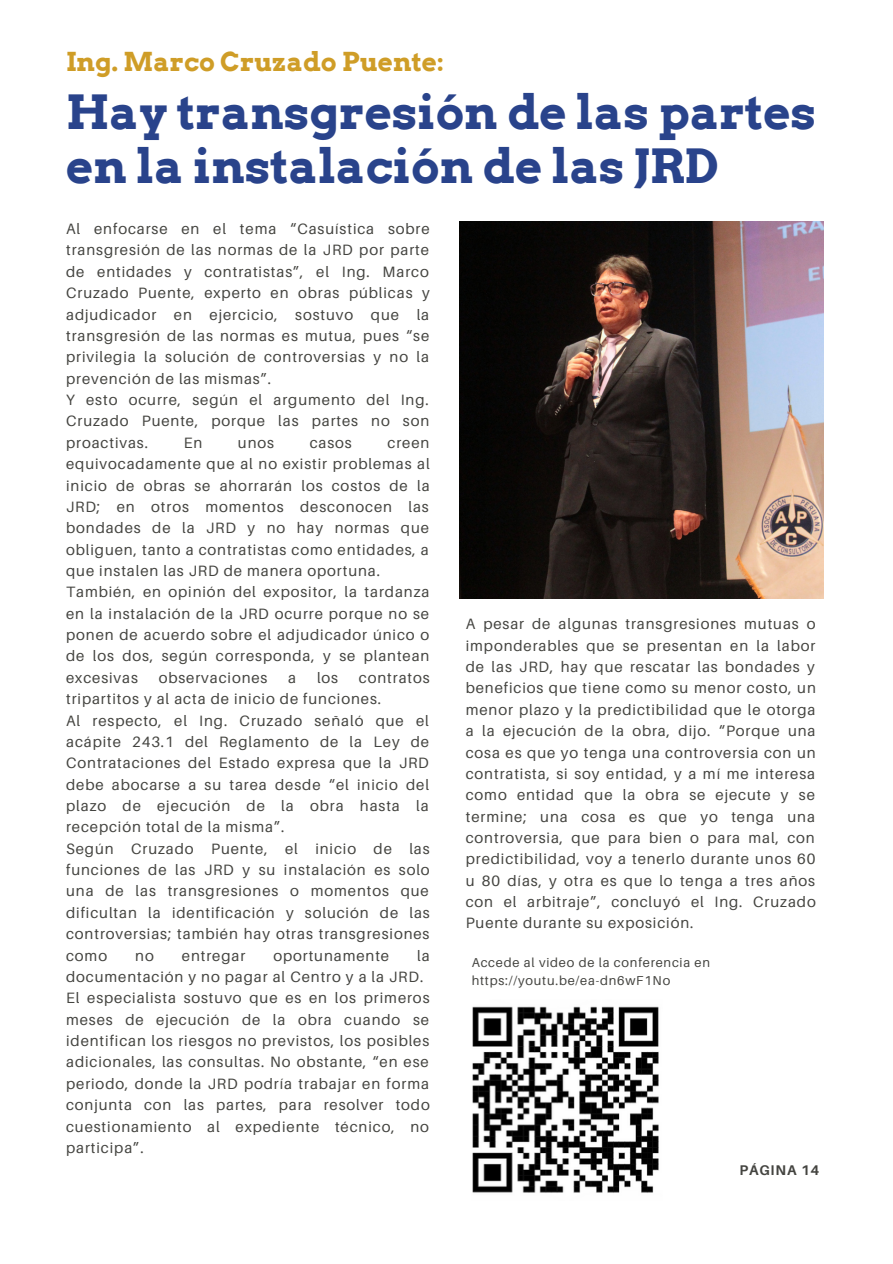
<style>
.page{position:relative;width:893px;height:1264px;background:#fff}
.page>*{position:absolute;margin:0;border:0;box-sizing:border-box;transform-origin:0 0}
.t1{font:700 47.1px/54px "Arvo";color:#29438b}
.t2{font:700 26.1px "Arvo";color:#cf9d27}
.t3{font:15px/21.3px "Aileron";letter-spacing:.06em;color:#444440;text-align:justify}
.t4{font:700 14.1px "Aileron";letter-spacing:.06em;color:#444440}
.t5{font:12.9px "Aileron";letter-spacing:.06em;color:#444440}
</style>
<div class="page">
<img style="left:460px;top:221px;width:363px;height:377px">
<img style="left:472px;top:1006px;width:187px;height:187px">
<p class="t2" style="left:66px;top:46px;width:379px">Ing. Marco Cruzado Puente:</p>
<p class="t1" style="left:66px;top:85px;width:751px">Hay transgresión de las partes en la instalación de las JRD</p>
<p class="t3" style="left:66px;top:218px;width:365px">Al enfocarse en el tema “Casuística sobre transgresión de las normas de la JRD por parte de entidades y contratistas”, el Ing. Marco Cruzado Puente, experto en obras públicas y adjudicador en ejercicio, sostuvo que la transgresión de las normas es mutua, pues “se privilegia la solución de controversias y no la prevención de las mismas”.</p>
<p class="t3" style="left:66px;top:389px;width:364px">Y esto ocurre, según el argumento del Ing.<br>Cruzado Puente, porque las partes no son proactivas.</p>
<p class="t3" style="left:184px;top:431px;width:20px">En</p>
<p class="t3" style="left:238px;top:431px;width:38px">unos</p>
<p class="t3" style="left:310px;top:431px;width:44px">casos</p>
<p class="t3" style="left:66px;top:431px;width:365px;text-indent:321px">creen equivocadamente que al no existir problemas al inicio de obras se ahorrarán los costos de la JRD; en otros momentos desconocen las bondades de la JRD y no hay normas que obliguen, tanto a contratistas como entidades, a que instalen las JRD de manera oportuna.</p>
<p class="t3" style="left:66px;top:581px;width:365px">También, en opinión del expositor, la tardanza en la instalación de la JRD ocurre porque no se ponen de acuerdo sobre el adjudicador único o de los dos, según corresponda, y se plantean excesivas</p>
<p class="t3" style="left:465px;top:613px;width:351px">A pesar de algunas transgresiones mutuas o imponderables que se presentan en la labor de las JRD, hay que rescatar las bondades y beneficios que tiene como su menor costo, un menor plazo y la predictibilidad que le otorga a la ejecución de la obra, dijo. “Porque una cosa es que yo tenga una controversia con un contratista, si soy entidad, y a mí me interesa como entidad que la obra se ejecute y se termine; una cosa es que yo tenga una controversia, que para bien o para mal, con predictibilidad, voy a tenerlo durante unos 60 u 80 días, y otra es que lo tenga a tres años con el arbitraje”, concluyó el Ing. Cruzado Puente durante su exposición.</p>
<p class="t5" style="left:471px;top:954px;width:240px">Accede al video de la conferencia en</p>
<p class="t5" style="left:471px;top:972px;width:200px">https://youtu.be/ea-dn6wF1No</p>
<p class="t3" style="left:159px;top:666px;width:110px">observaciones</p>
<p class="t3" style="left:288px;top:666px;width:9px">a</p>
<p class="t3" style="left:317px;top:666px;width:23px">los</p>
<p class="t3" style="left:66px;top:666px;width:365px;text-indent:293px">contratos tripartitos y al acta de inicio de funciones.</p>
<p class="t3" style="left:66px;top:709px;width:364px">Al respecto, el Ing. Cruzado señaló que el acápite 243.1 del Reglamento de la Ley de Contrataciones del Estado expresa que la JRD debe abocarse a su tarea desde “el inicio del plazo de ejecución de la obra hasta la recepción total de la misma”.</p>
<p class="t3" style="left:66px;top:837px;width:365px">Según Cruzado Puente, el inicio de las funciones de las JRD y su instalación es solo una de las transgresiones o momentos que dificultan la identificación y solución de las controversias; también hay otras transgresiones como</p>
<p class="t3" style="left:66px;top:944px;width:365px;text-indent:351px">la documentación y no pagar al Centro y a la JRD.</p>
<p class="t3" style="left:66px;top:987px;width:365px">El especialista sostuvo que es en los primeros meses de ejecución de la obra cuando se identifican los riesgos no previstos, los posibles adicionales, las consultas. No obstante, “en ese periodo, donde la JRD podría trabajar en forma conjunta con las partes, para resolver todo cuestionamiento al expediente técnico, no participa”.</p>
<p class="t3" style="left:135px;top:944px;width:20px">no</p>
<p class="t3" style="left:182px;top:944px;width:65px">entregar</p>
<p class="t3" style="left:273px;top:944px;width:117px">oportunamente</p>
<p class="t4" style="left:739px;top:1160px;width:81px">PÁGINA 14</p>
</div>
